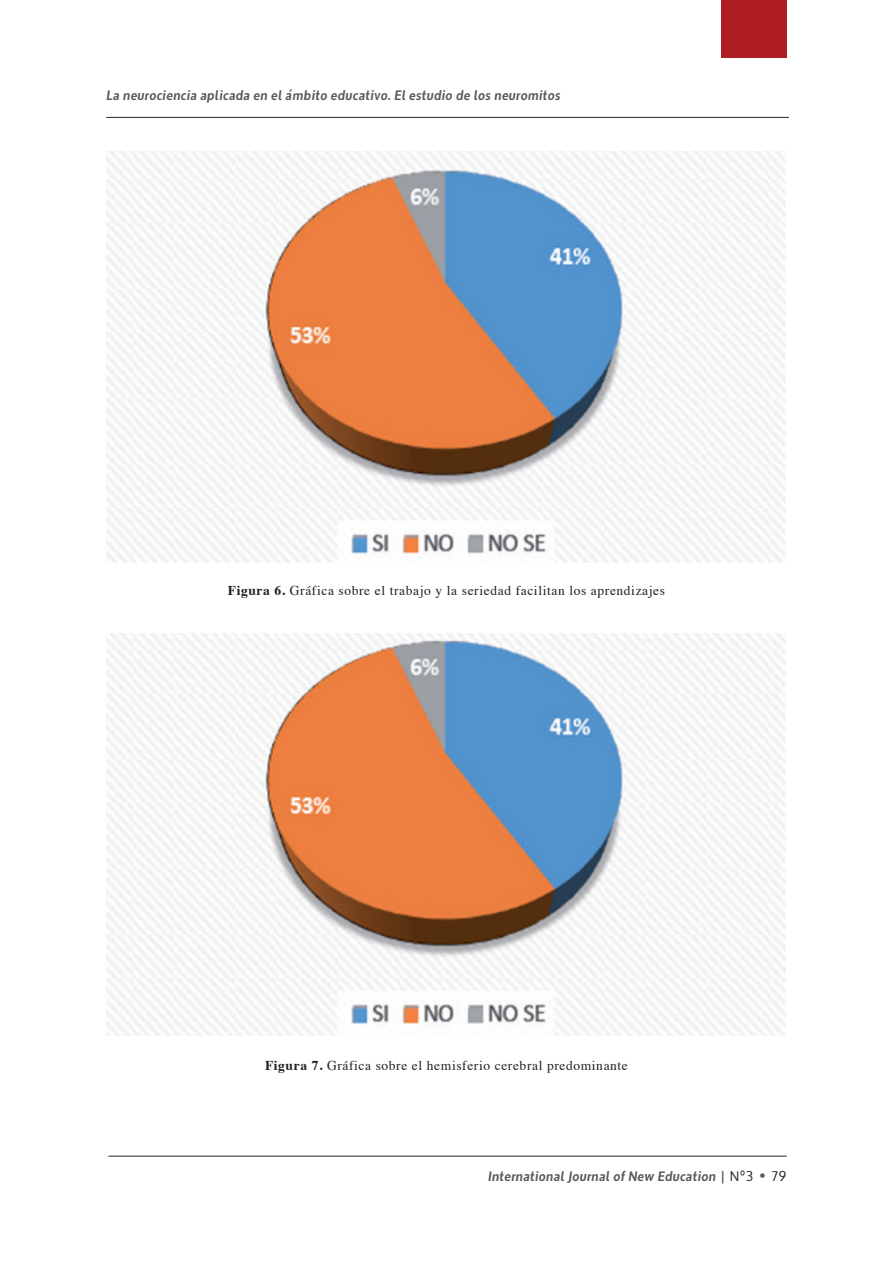
<style>
.page{position:relative;width:893px;height:1263px;background:#fff}
.page>*{position:absolute;margin:0;border:0;box-sizing:border-box;transform-origin:0 0}
.t1{font:500 33px "Futura";color:#57585a}
.t2{font:13.5px "Times";letter-spacing:.045em;color:#231f20}
.t3{font:italic 700 13.5px "Oxygen";letter-spacing:.045em;color:#57585a;scale:.96 1}
.t4{font:13.5px "Oxygen";color:#231f20;scale:.96 1}
.s1{font-weight:700}
.s2{font-style:normal}
.s3{font-weight:400;font-style:normal;color:#231f20}
</style>
<div class="page">
<hr style="left:106px;top:117px;width:683px;height:1px;background:#3a3c41">
<div style="left:721px;top:0;width:66px;height:57px;background:#ae1d21"></div>
<hr style="left:108px;top:1155px;width:679px;height:2px;background:#3a3c41">
<img style="left:106px;top:152px;width:680px;height:410px">
<img style="left:106px;top:633px;width:680px;height:403px">
<p class="t3" style="left:106px;top:86px;width:474px">La neurociencia aplicada en el ámbito educativo. El estudio de los neuromitos</p>
<p class="t2" style="left:228px;top:578px;width:439px"><span class="s1">Figura 6.</span> Gráfica sobre el trabajo y la seriedad facilitan los aprendizajes</p>
<p class="t2" style="left:265px;top:1052px;width:364px"><span class="s1">Figura 7.</span> Gráfica sobre el hemisferio cerebral predominante</p>
<p class="t3" style="left:488px;top:1167px;width:278px">International Journal of New Education <span class="s2">|</span> <span class="s3">Nº3</span></p>
<h1 class="t1" style="left:757px;top:1153px;width:12px">·</h1>
<p class="t4" style="left:771px;top:1167px;width:17px">79</p>
</div>
